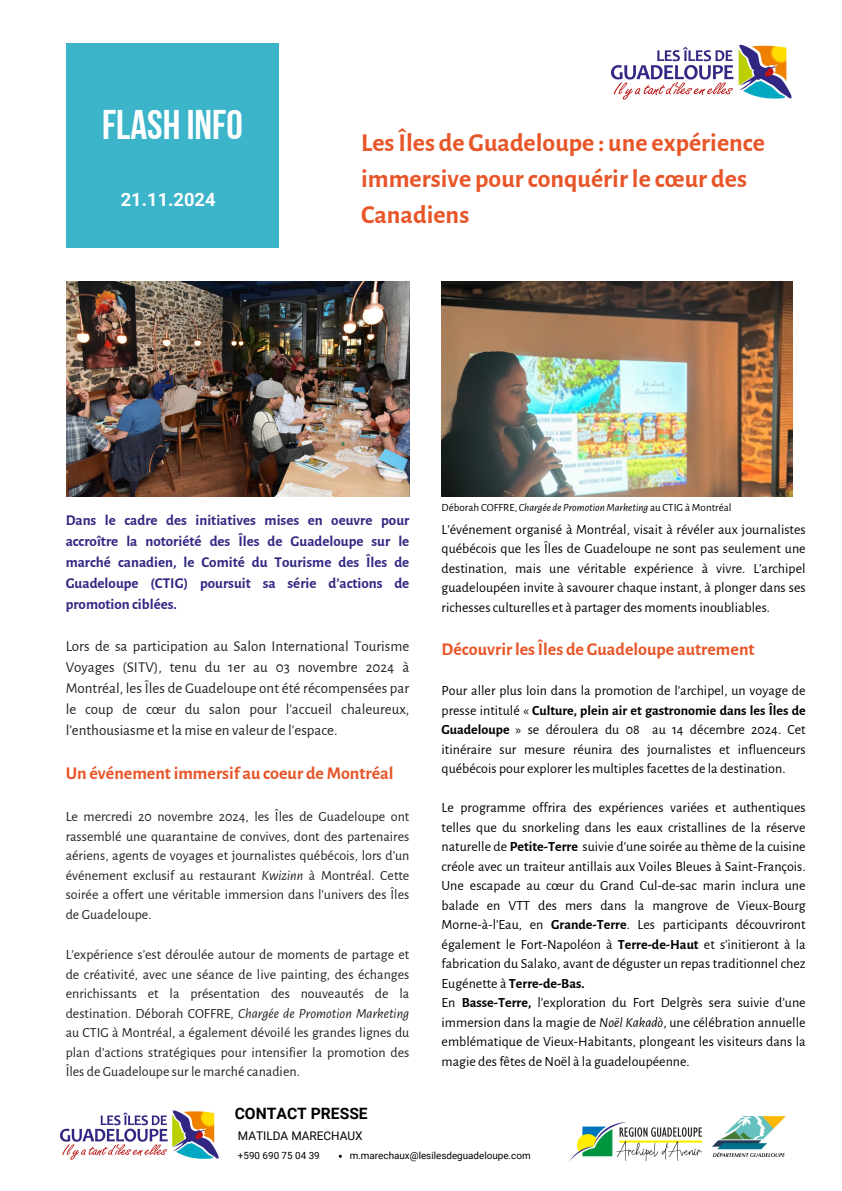
<style>
.page{position:relative;width:842px;height:1191px;background:#fff}
.page>*{position:absolute;margin:0;border:0;box-sizing:border-box;transform-origin:0 0}
.t1{font:41.3px "Bebas Neue Cyrillic";color:#fff}
.t2{font:700 25.9px/35.9px "Alegreya Sans";color:#e85528}
.t3{font:700 18.4px "Roboto";color:#fff}
.t4{font:700 18px "Alegreya Sans";color:#e85528}
.t5{font:700 15.7px "Roboto";color:#000}
.t6{font:15px/21px "Alegreya Sans";color:#231f20;text-align:justify}
.t7{font:700 15px/21px "Alegreya Sans";color:#322883;text-align:justify}
.t8{font:14px/19.5px "Alegreya Sans";color:#000;text-align:justify}
.t9{font:14px/19.5px "Alegreya Sans";color:#231f20;text-align:justify}
.t10{font:11.9px "Roboto";color:#000}
.t11{font:11px "Alegreya Sans";color:#000}
.t12{font:9.9px "Roboto";color:#000}
.s1{font-style:italic}
.s2{font-weight:700}
</style>
<div class="page">
<div style="left:66px;top:43px;width:213px;height:204px;background:#3cb4c9"></div>
<img style="left:612px;top:44px;width:180px;height:56px">
<img style="left:712px;top:1116px;width:73px;height:40px">
<img style="left:60px;top:1110px;width:159px;height:50px">
<img style="left:570px;top:1122px;width:132px;height:39px">
<img style="left:66px;top:281px;width:344px;height:215px">
<img style="left:442px;top:281px;width:350px;height:215px">
<h5 class="t1" style="left:102px;top:107px;width:142px">FLASH INFO</h5>
<h6 class="t3" style="left:121px;top:189px;width:96px">21.11.2024</h6>
<p class="t2" style="left:361px;top:125px;width:405px">LesÎles de Guadeloupe : une expérience immersive pourconquérirle cœur des<br>Canadiens</p>
<p class="t7" style="left:66px;top:509px;width:345px">Dans le cadre des initiatives mises en oeuvre pour accroître la notoriété des Îles de Guadeloupe sur le marché canadien, le Comité du Tourisme des Îles de Guadeloupe (CTIG) poursuit sa série d’actions de promotion ciblées.</p>
<h3 class="t6" style="left:66px;top:635px;width:345px">Lors de sa participation au Salon International Tourisme Voyages (SITV), tenu du 1er au 03 novembre 2024 à Montréal, les Îles de Guadeloupe ont été récompensées par le coup de cœur du salon pour l’accueil chaleureux, l’enthousiasme et la mise en valeur de l’espace.</h3>
<p class="t4" style="left:66px;top:764px;width:329px">Un événementimmersif au coeur deMontréal</p>
<p class="t9" style="left:66px;top:807px;width:345px">Le mercredi 20 novembre 2024, les Îles de Guadeloupe ont rassemblé une quarantaine de convives, dont des partenaires aériens, agents de voyages et journalistes québécois, lors d’un événement exclusif au restaurant <span class="s1">Kwizinn</span> à Montréal. Cette soirée a offert une véritable immersion dans l’univers des Îles de Guadeloupe.</p>
<p class="t9" style="left:66px;top:945px;width:345px">L’expérience s’est déroulée autour de moments de partage et de créativité, avec une séance de live painting, des échanges enrichissants et la présentation des nouveautés de la destination. Déborah COFFRE, <span class="s1">Chargée de Promotion Marketing </span>au CTIG à Montréal, a également dévoilé les grandes lignes du plan d’actions stratégiques pour intensifier la promotion des Îles de Guadeloupe sur le marché canadien.</p>
<p class="t11" style="left:442px;top:502px;width:291px">Déborah COFFRE, <span class="s1">Chargée de PromotionMarketing</span> au CTIG à Montréal</p>
<p class="t8" style="left:442px;top:519px;width:366px">L’événement organisé à Montréal, visait à révéler aux journalistes québécois que les Îles de Guadeloupe ne sont pas seulement une destination, mais une véritable expérience à vivre. L’archipel guadeloupéen invite à savourer chaque instant, à plonger dans ses richesses culturelles et à partager des moments inoubliables.</p>
<h4 class="t4" style="left:442px;top:640px;width:315px">DécouvrirlesÎles de Guadeloupe autrement</h4>
<p class="t8" style="left:442px;top:681px;width:366px">Pour aller plus loin dans la promotion de l’archipel, un voyage de presse intitulé « <span class="s2">Culture, plein air et gastronomie dans les Îles de Guadeloupe</span> » se déroulera du 08 au 14 décembre 2024. Cet itinéraire sur mesure réunira des journalistes et influenceurs québécois pour explorer les multiples facettes de la destination.</p>
<p class="t8" style="left:442px;top:798px;width:366px">Le programme offrira des expériences variées et authentiques telles que du snorkeling dans les eaux cristallines de la réserve naturelle de <span class="s2">Petite-Terre</span> suivie d’une soirée au thème de la cuisine créole avec un traiteur antillais aux Voiles Bleues à Saint-François.<br>Une escapade au cœur du Grand Cul-de-sac marin inclura une balade en VTT des mers dans la mangrove de Vieux-Bourg Morne-à-l’Eau, en <span class="s2">Grande-Terre</span>. Les participants découvriront également le Fort-Napoléon à <span class="s2">Terre-de-Haut</span> et s’initieront à la fabrication du Salako, avant de déguster un repas traditionnel chez Eugénette à <span class="s2">Terre-de-Bas.</span></p>
<p class="t8" style="left:442px;top:993px;width:366px">En <span class="s2">Basse-Terre,</span> l’exploration du Fort Delgrès sera suivie d’une immersion dans la magie de <span class="s1">Noël Kakadò</span>, une célébration annuelle emblématique de Vieux-Habitants, plongeant les visiteurs dans la magie des fêtes de Noël à la guadeloupéenne.</p>
<h3 class="t5" style="left:235px;top:1104px;width:135px">CONTACT PRESSE</h3>
<p class="t10" style="left:238px;top:1129px;width:126px">MATILDA MARECHAUX</p>
<p class="t12" style="left:238px;top:1149px;width:83px">+590 690 75 04 39</p>
<p class="t12" style="left:350px;top:1149px;width:182px">m.marechaux@lesilesdeguadeloupe.com</p>
</div>
